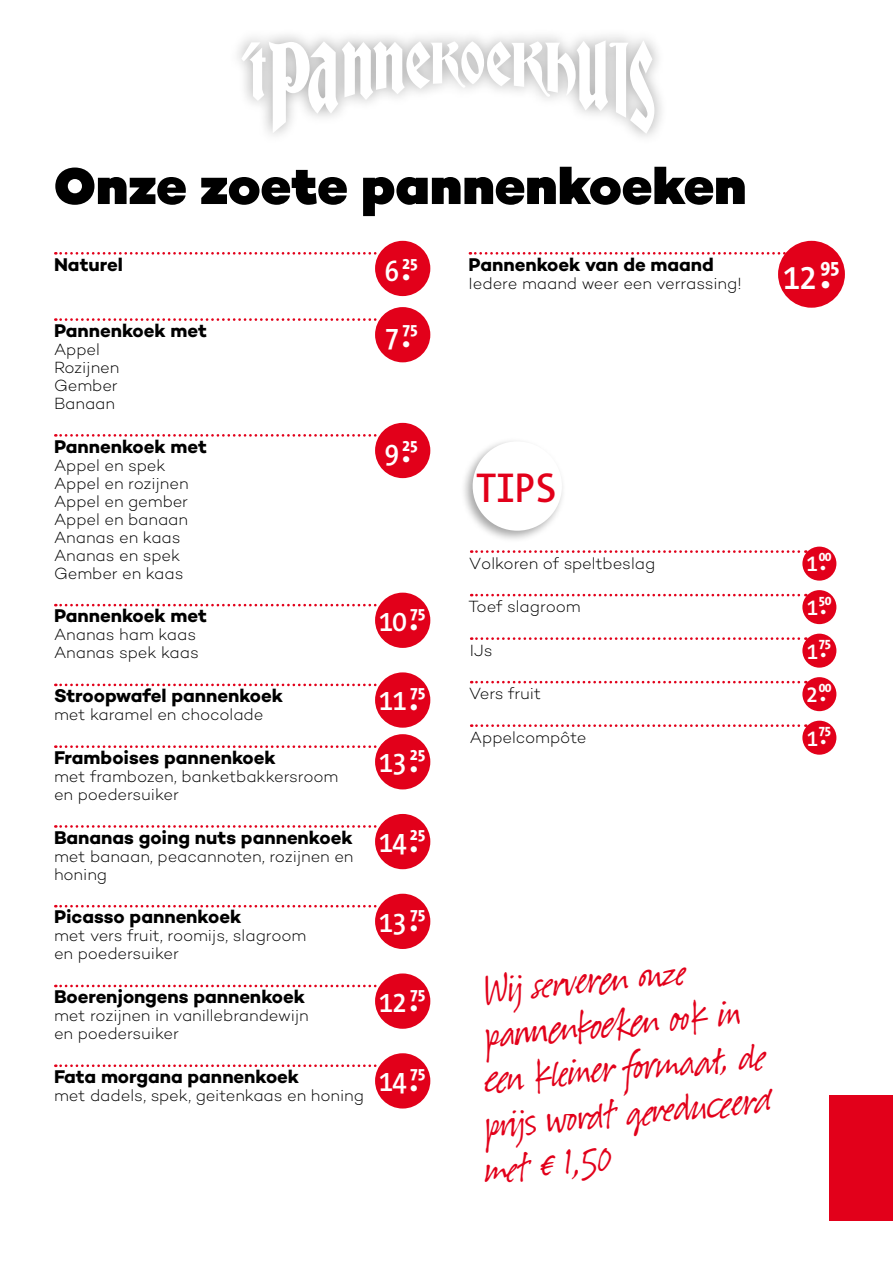
<style>
.page{position:relative;width:893px;height:1263px;background:#fff}
.page>*{position:absolute;margin:0;border:0;box-sizing:border-box;transform-origin:0 0}
.t1{font:900 52.5px "Campton";color:#000}
.t2{font:48px/45px "Suomi Hand Script";color:#e2001a;scale:.95 1}
.t3{font:600 42px "The Sans Mono Condensed";color:#e2001a}
.t4{font:600 36.3px "The Sans Mono Condensed";color:#fff}
.t5{font:600 30px/61.8px "The Sans Mono Condensed";letter-spacing:-.04em;color:#fff}
.t6{font:600 24px/43.5px "The Sans Mono Condensed";color:#fff;text-align:justify}
.t7{font:700 18.75px "Campton";letter-spacing:-.005em;color:#000}
.t8{font:300 16.5px/18px "Campton";letter-spacing:-.005em;color:#000}
.t9{font:800 16.5px "The Sans Mono Condensed";color:#fff}
.s1{font-weight:600;font-size:30px}
.s2{font-weight:600;font-size:33px}
.s3{font-size:33px}
.s4{font-size:39.9px}
</style>
<div class="page">
<svg style="left:55px;top:252px;width:324px;height:3px"></svg>
<svg style="left:55px;top:318px;width:324px;height:3px"></svg>
<svg style="left:55px;top:434px;width:324px;height:3px"></svg>
<svg style="left:55px;top:604px;width:322px;height:2px"></svg>
<svg style="left:55px;top:684px;width:325px;height:2px"></svg>
<svg style="left:55px;top:745px;width:322px;height:3px"></svg>
<svg style="left:55px;top:825px;width:324px;height:3px"></svg>
<svg style="left:55px;top:905px;width:322px;height:2px"></svg>
<svg style="left:55px;top:985px;width:325px;height:2px"></svg>
<svg style="left:55px;top:1064px;width:322px;height:3px"></svg>
<svg style="left:470px;top:252px;width:316px;height:3px"></svg>
<div style="left:375px;top:241px;width:55px;height:55px;background:#e2001a;border-radius:50%"></div>
<div style="left:375px;top:307px;width:55px;height:55px;background:#e2001a;border-radius:50%"></div>
<div style="left:375px;top:423px;width:55px;height:55px;background:#e2001a;border-radius:50%"></div>
<div style="left:375px;top:593px;width:55px;height:55px;background:#e2001a;border-radius:50%"></div>
<div style="left:375px;top:672px;width:55px;height:56px;background:#e2001a;border-radius:50%"></div>
<div style="left:375px;top:734px;width:55px;height:55px;background:#e2001a;border-radius:50%"></div>
<div style="left:375px;top:814px;width:55px;height:55px;background:#e2001a;border-radius:50%"></div>
<div style="left:375px;top:894px;width:55px;height:55px;background:#e2001a;border-radius:50%"></div>
<div style="left:375px;top:973px;width:55px;height:56px;background:#e2001a;border-radius:50%"></div>
<div style="left:375px;top:1053px;width:55px;height:55px;background:#e2001a;border-radius:50%"></div>
<div style="left:778px;top:241px;width:67px;height:67px;background:#e2001a;border-radius:50%"></div>
<svg style="left:471px;top:550px;width:335px;height:3px"></svg>
<svg style="left:471px;top:594px;width:335px;height:2px"></svg>
<svg style="left:471px;top:637px;width:335px;height:3px"></svg>
<svg style="left:471px;top:681px;width:335px;height:2px"></svg>
<svg style="left:471px;top:724px;width:335px;height:3px"></svg>
<div style="left:802px;top:547px;width:34px;height:34px;background:#e2001a;border-radius:50%"></div>
<div style="left:461px;top:438px;width:105px;height:105px;background:#000;opacity:.35"></div>
<div style="left:473px;top:441px;width:89px;height:90px;background:#fff;border-radius:50%"></div>
<div style="left:802px;top:590px;width:34px;height:34px;background:#e2001a;border-radius:50%"></div>
<div style="left:802px;top:634px;width:34px;height:34px;background:#e2001a;border-radius:50%"></div>
<div style="left:802px;top:677px;width:34px;height:34px;background:#e2001a;border-radius:50%"></div>
<div style="left:802px;top:721px;width:34px;height:34px;background:#e2001a;border-radius:50%"></div>
<div style="left:829px;top:1095px;width:64px;height:125px;background:#e2001a"></div>
<div style="left:228px;top:27px;width:440px;height:119px;background:#000;opacity:.35"></div>
<svg style="left:241px;top:40px;width:413px;height:94px"></svg>
<h1 class="t1" style="left:54px;top:153px;width:694px">Onze zoete pannenkoeken</h1>
<p class="t7" style="left:54px;top:252px;width:71px">Naturel</p>
<p class="t7" style="left:54px;top:318px;width:155px">Pannenkoek met</p>
<p class="t8" style="left:54px;top:340px;width:67px">Appel<br>Rozijnen<br>Gember<br>Banaan</p>
<p class="t7" style="left:54px;top:434px;width:155px">Pannenkoek met</p>
<p class="t8" style="left:54px;top:456px;width:136px">Appel en spek<br>Appel en rozijnen<br>Appel en gember<br>Appel en banaan<br>Ananas en kaas<br>Ananas en spek<br>Gember en kaas</p>
<p class="t7" style="left:54px;top:604px;width:155px">Pannenkoek met</p>
<p class="t8" style="left:54px;top:625px;width:146px">Ananas ham kaas<br>Ananas spek kaas</p>
<p class="t7" style="left:54px;top:684px;width:231px">Stroopwafel pannenkoek</p>
<p class="t8" style="left:54px;top:705px;width:211px">met karamel en chocolade</p>
<p class="t7" style="left:54px;top:745px;width:223px">Framboises pannenkoek</p>
<p class="t8" style="left:54px;top:767px;width:286px">met frambozen, banketbakkersroom en poedersuiker</p>
<p class="t7" style="left:54px;top:825px;width:300px">Bananas going nuts pannenkoek</p>
<p class="t8" style="left:54px;top:847px;width:301px">met banaan, peacannoten, rozijnen en honing</p>
<p class="t7" style="left:54px;top:905px;width:189px">Picasso pannenkoek</p>
<p class="t8" style="left:54px;top:926px;width:254px">met vers fruit, roomijs, slagroom en poedersuiker</p>
<p class="t7" style="left:54px;top:985px;width:252px">Boerenjongens pannenkoek</p>
<p class="t8" style="left:54px;top:1006px;width:256px">met rozijnen in vanillebrandewijn en poedersuiker</p>
<p class="t7" style="left:54px;top:1065px;width:247px">Fata morgana pannenkoek</p>
<p class="t8" style="left:54px;top:1086px;width:311px">met dadels, spek, geitenkaas en honing</p>
<p class="t9" style="left:384px;top:254px;width:35px"><span class="s1">6</span><span class="s2">.</span>25</p>
<p class="t9" style="left:384px;top:321px;width:35px"><span class="s1">7</span><span class="s2">.</span>75</p>
<p class="t9" style="left:384px;top:436px;width:35px"><span class="s1">9</span><span class="s2">.</span>25</p>
<h3 class="t5" style="left:378px;top:591px;width:49px">10<span class="s3">.</span><sup>75</sup></h3>
<h3 class="t5" style="left:378px;top:670px;width:49px">11<span class="s3">.</span><sup>75<br></sup>13<span class="s3">.</span><sup>25</sup></h3>
<h3 class="t5" style="left:378px;top:812px;width:49px">14<span class="s3">.</span><sup>25</sup></h3>
<h3 class="t5" style="left:378px;top:892px;width:49px">13<span class="s3">.</span><sup>75</sup></h3>
<h3 class="t5" style="left:378px;top:971px;width:49px">12<span class="s3">.</span><sup>75</sup></h3>
<h3 class="t5" style="left:378px;top:1051px;width:49px">14<span class="s3">.</span><sup>75</sup></h3>
<p class="t7" style="left:469px;top:252px;width:247px">Pannenkoek van de maand</p>
<p class="t8" style="left:469px;top:274px;width:274px">Iedere maand weer een verrassing!</p>
<h3 class="t4" style="left:782px;top:257px;width:59px">12<span class="s4">.</span><sup>95</sup></h3>
<h3 class="t3" style="left:476px;top:466px;width:82px">TIPS</h3>
<p class="t8" style="left:469px;top:554px;width:188px">Volkoren of speltbeslag</p>
<p class="t8" style="left:469px;top:597px;width:114px">Toef slagroom</p>
<p class="t8" style="left:470px;top:641px;width:24px">IJs</p>
<p class="t8" style="left:469px;top:684px;width:73px">Vers fruit</p>
<p class="t8" style="left:470px;top:728px;width:118px">Appelcompôte</p>
<h3 class="t6" style="left:806px;top:542px;width:27px">1.<sup>00</sup></h3>
<h3 class="t6" style="left:806px;top:585px;width:27px">1.<sup>50<br></sup>1.<sup>75<br></sup>2.<sup>00<br></sup>1.<sup>75</sup></h3>
<h2 class="t2" style="left:466px;top:971px;width:309px;text-indent:16px;rotate:-5deg">Wij serveren onze<br>pann enkoeken ook in een kleiner for maat, de prijs wordt gereduceerd me t € 1,50</h2>
</div>
